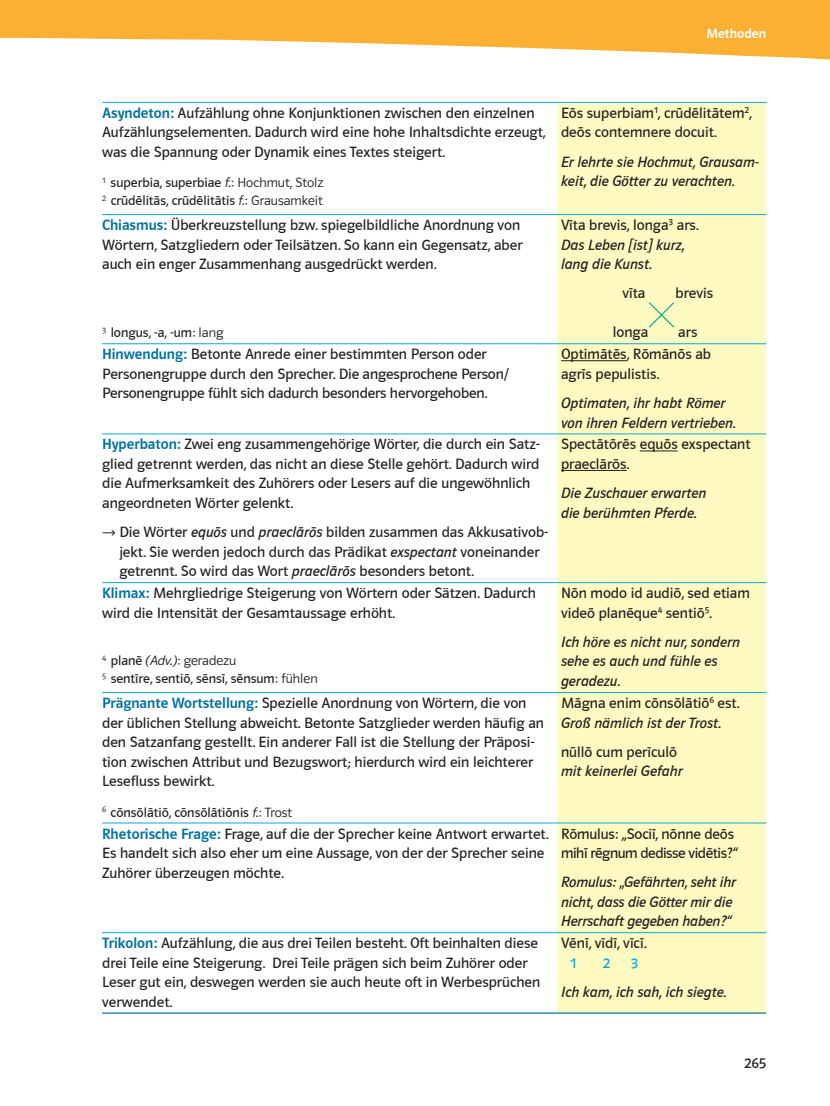
<style>
.page{position:relative;width:830px;height:1106px;background:#fff}
.page>*{position:absolute;margin:0;border:0;box-sizing:border-box;transform-origin:0 0}
.t1{font:15px/19.5px "Polo CE11 K Buch";color:#231f20}
.t2{font:italic 15px/19.5px "Polo CE11 K Buch";color:#231f20}
.t3{font:15px/19.5px "Polo CE11 K Buch";letter-spacing:-.03em;color:#231f20}
.t4{font:15px "Polo CE11 K Buch";color:#08a7e0}
.t5{font:13.5px/17.7px "Polo CE11 K Buch";color:#231f20}
.t6{font:13.5px "Polo CE11 K Leicht";color:#231f20}
.t7{font:13.5px "Polo CE11 K Krftg";letter-spacing:.005em;color:#fff}
.s1{font-family:"Polo CE11 K Krftg";color:#0071a1}
.s2{font-family:"Polo CE11 K Leicht Kursiv"}
.s3{font-family:"Polo CE11 K Leicht"}
.s4{font-style:normal}
.s5{font-style:italic}
.s6{font-family:"Polo CE11 K Buch"}
</style>
<div class="page">
<div style="left:556px;top:103px;width:209px;height:909px;background:#fffac1"></div>
<hr style="left:102px;top:1012px;width:454px;height:1px;background:#0071a1">
<hr style="left:556px;top:1012px;width:209px;height:1px;background:#0071a1">
<hr style="left:102px;top:102px;width:454px;height:1px;background:#08a7e0">
<hr style="left:556px;top:102px;width:209px;height:1px;background:#08a7e0">
<hr style="left:102px;top:214px;width:454px;height:1px;background:#08a7e0">
<hr style="left:556px;top:214px;width:209px;height:1px;background:#08a7e0">
<hr style="left:102px;top:343px;width:454px;height:1px;background:#08a7e0">
<hr style="left:556px;top:343px;width:209px;height:1px;background:#08a7e0">
<hr style="left:102px;top:433px;width:454px;height:1px;background:#08a7e0">
<hr style="left:556px;top:433px;width:209px;height:1px;background:#08a7e0">
<hr style="left:102px;top:582px;width:454px;height:1px;background:#08a7e0">
<hr style="left:556px;top:582px;width:209px;height:1px;background:#08a7e0">
<hr style="left:102px;top:692px;width:454px;height:1px;background:#08a7e0">
<hr style="left:556px;top:692px;width:209px;height:1px;background:#08a7e0">
<hr style="left:102px;top:822px;width:454px;height:1px;background:#08a7e0">
<hr style="left:556px;top:822px;width:209px;height:1px;background:#08a7e0">
<hr style="left:102px;top:932px;width:454px;height:1px;background:#08a7e0">
<hr style="left:556px;top:932px;width:209px;height:1px;background:#08a7e0">
<svg style="left:647px;top:301px;width:28px;height:28px"></svg>
<hr style="left:561px;top:360px;width:65px;height:1px;background:#231f20">
<hr style="left:639px;top:450px;width:38px;height:1px;background:#231f20">
<hr style="left:561px;top:470px;width:65px;height:1px;background:#231f20">
<svg style="left:0;top:0;width:830px;height:61px"></svg>
<p class="t7" style="left:706px;top:26px;width:61px">Methoden</p>
<p class="t1" style="left:102px;top:103px;width:445px"><span class="s1">Asyndeton:</span> Aufzählung ohne Konjunktionen zwischen den einzelnen<br>Aufzählungselementen. Dadurch wird eine hohe Inhaltsdichte erzeugt, was die Spannung oder Dynamik eines Textes steigert.</p>
<p class="t5" style="left:102px;top:174px;width:223px"><sup>1</sup> superbia, superbiae <span class="s2">f.</span><span class="s3">: Hochmut, Stolz<br></span><sup>2</sup> crūdēlitās, crūdēlitātis <span class="s2">f.</span><span class="s3">: Grausamkeit</span></p>
<p class="t1" style="left:102px;top:215px;width:421px"><span class="s1">Chiasmus:</span> Überkreuzstellung bzw. spiegelbildliche Anordnung von<br>Wörtern, Satzgliedern oder Teilsätzen. So kann ein Gegensatz, aber auch ein enger Zusammenhang ausgedrückt werden.</p>
<p class="t5" style="left:102px;top:324px;width:123px"><sup>3</sup> longus, -a, -um<span class="s3">: lang</span></p>
<p class="t1" style="left:561px;top:103px;width:192px">Eōs superbiam<sup>1</sup>, crūdēlitātem<sup>2</sup>, deōs contemnere docuit.</p>
<p class="t2" style="left:561px;top:152px;width:199px">Er lehrte sie Hochmut, Grausam&shy;keit, die Götter zu verachten.</p>
<p class="t2" style="left:561px;top:215px;width:139px"><span class="s4">Vīta brevis, longa</span><sup>3</sup> <span class="s4">ars.<br></span>Das Leben [ist] kurz, lang die Kunst.</p>
<p class="t1" style="left:622px;top:284px;width:24px">vīta</p>
<p class="t1" style="left:675px;top:284px;width:39px">brevis</p>
<p class="t1" style="left:612px;top:323px;width:37px">longa</p>
<p class="t1" style="left:678px;top:323px;width:21px">ars</p>
<p class="t1" style="left:102px;top:345px;width:408px"><span class="s1">Hinwendung:</span> Betonte Anrede einer bestimmten Person oder<br>Personengruppe durch den Sprecher. Die angesprochene Person/<br>Personengruppe fühlt sich dadurch besonders hervorgehoben.</p>
<p class="t1" style="left:561px;top:345px;width:151px">Optimātēs, Rōmānōs ab agrīs pepulistis.</p>
<p class="t2" style="left:561px;top:393px;width:177px">Optimaten, ihr habt Römer von ihren Feldern vertrieben.</p>
<p class="t1" style="left:102px;top:435px;width:439px"><span class="s1">Hyperbaton:</span> Zwei eng zusammengehörige Wörter, die durch ein Satz&shy;glied getrennt werden, das nicht an diese Stelle gehört. Dadurch wird die Aufmerksamkeit des Zuhörers oder Lesers auf die ungewöhnlich angeordneten Wörter gelenkt.</p>
<p class="t1" style="left:119px;top:522px;width:430px">Die Wörter <span class="s5">equōs</span> und <span class="s5">praeclārōs</span> bilden zusammen das Akkusativob&shy;jekt. Sie werden jedoch durch das Prädikat <span class="s5">exspectant</span> voneinander getrennt. So wird das Wort <span class="s5">praeclārōs</span> besonders betont.</p>
<p class="t1" style="left:102px;top:583px;width:435px"><span class="s1">Klimax:</span> Mehrgliedrige Steigerung von Wörtern oder Sätzen. Dadurch wird die Intensität der Gesamtaussage erhöht.</p>
<p class="t6" style="left:102px;top:653px;width:136px"><sup>4</sup> <span class="s6">planē</span> <span class="s2">(Adv.)</span>: geradezu</p>
<p class="t5" style="left:102px;top:670px;width:217px"><sup>5</sup> sentīre, sentiō, sēnsī, sēnsum<span class="s3">: fühlen</span></p>
<p class="t1" style="left:102px;top:693px;width:443px"><span class="s1">Prägnante Wortstellung:</span> Spezielle Anordnung von Wörtern, die von der üblichen Stellung abweicht. Betonte Satzglieder werden häufig an den Satzanfang gestellt. Ein anderer Fall ist die Stellung der Präposi&shy;tion zwischen Attribut und Bezugswort; hierdurch wird ein leichterer Lesefluss bewirkt.</p>
<p class="t5" style="left:102px;top:803px;width:191px"><sup>6</sup> cōnsōlātiō, cōnsōlātiōnis <span class="s2">f.</span><span class="s3">: Trost</span></p>
<p class="t1" style="left:561px;top:435px;width:191px">Spectātōrēs equōs exspectant praeclārōs.</p>
<p class="t2" style="left:561px;top:483px;width:147px">Die Zuschauer erwarten die berühmten Pferde.</p>
<p class="t1" style="left:561px;top:583px;width:190px">Nōn modo id audiō, sed etiam videō planēque<sup>4</sup> sentiō<sup>5</sup>.</p>
<p class="t2" style="left:561px;top:632px;width:180px">Ich höre es nicht nur, sondern sehe es auch und fühle es geradezu.</p>
<p class="t1" style="left:561px;top:693px;width:180px">Māgna enim cōnsōlātiō<sup>6</sup> est.<br><span class="s5">Groß nämlich ist der Trost.</span></p>
<p class="t1" style="left:561px;top:742px;width:117px">nūllō cum perīculō</p>
<p class="t2" style="left:561px;top:761px;width:123px">mit keinerlei Gefahr</p>
<p class="t1" style="left:102px;top:824px;width:448px"><span class="s1">Rhetorische Frage:</span> Frage, auf die der Sprecher keine Antwort erwartet.<br>Es handelt sich also eher um eine Aussage, von der der Sprecher seine<br>Zuhörer überzeugen möchte.</p>
<p class="t3" style="left:561px;top:824px;width:177px">Rōmulus: „Sociī, nōnne deōs mihī rēgnum dedisse vidētis?<span class="s5">“</span></p>
<p class="t2" style="left:561px;top:872px;width:176px">Romulus: „Gefährten, seht ihr nicht, dass die Götter mir die<br>Herrschaft gegeben haben?“</p>
<p class="t1" style="left:102px;top:933px;width:439px"><span class="s1">Trikolon:</span> Aufzählung, die aus drei Teilen besteht. Oft beinhalten diese drei Teile eine Steigerung. Drei Teile prägen sich beim Zuhörer oder Leser gut ein, deswegen werden sie auch heute oft in Werbesprüchen verwendet.</p>
<p class="t1" style="left:561px;top:933px;width:87px">Vēnī, vīdī, vīcī.</p>
<p class="t4" style="left:570px;top:954px;width:8px">1</p>
<p class="t4" style="left:602px;top:954px;width:9px">2</p>
<p class="t4" style="left:630px;top:954px;width:9px">3</p>
<p class="t2" style="left:561px;top:982px;width:167px">Ich kam, ich sah, ich siegte.</p>
<p class="t1" style="left:743px;top:1053px;width:23px">265</p>
</div>
